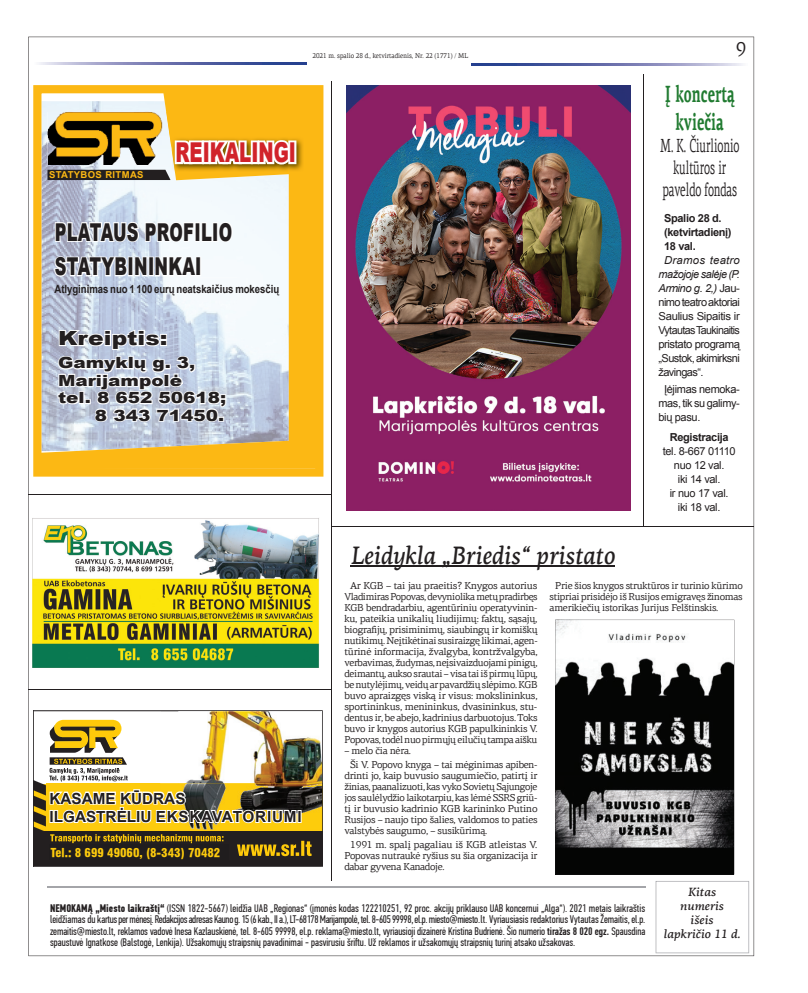
<style>
.page{position:relative;width:808px;height:993px;background:#fff}
.page>*{position:absolute;margin:0;border:0;box-sizing:border-box;transform-origin:0 0}
.t1{font:900 27.3px "Arial";color:#d1232a;scale:.67 1}
.t2{font:italic 500 25.3px "PF Agora Serif Pro";color:#231f20;scale:.88 1}
.t3{font:900 24.6px/34.5px "Arial";letter-spacing:.02em;color:#231f20;scale:.66 1}
.t4{font:700 23.5px/28px "PF Agora Serif Pro";color:#217b31;text-align:center;scale:.58 1}
.t5{font:20px "PF Agora Serif Pro";color:#231f20;scale:.94 1}
.t6{font:900 19.5px "Arial";color:#231f20;scale:1.2 1}
.t7{font:19px/22px "PF Agora Serif Pro";color:#231f20;text-align:center;scale:.58 1}
.t8{font:900 15.4px "Arial";color:#231f20;scale:1.2 1}
.t9{font:700 15.3px/18.4px "Arial";color:#231f20}
.t10{font:italic 500 12px/14px "PF Agora Serif Pro";color:#231f20;text-align:center}
.t11{font:900 11.8px "Helvetica LT Condensed";color:#fdcb0d}
.t12{font:700 11.3px "Arial";letter-spacing:-.005em;color:#231f20;scale:.85 1}
.t13{font:11px/11.3px "PF Din Text Comp Pro";color:#231f20;text-align:justify}
.t14{font:11px/14px "Arial";letter-spacing:-.03em;color:#231f20;text-align:justify}
.t15{font:700 11px/14px "Arial";letter-spacing:-.03em;color:#231f20}
.t16{font:10px/11px "PF Agora Serif Pro";letter-spacing:-.03em;color:#231f20;text-align:justify}
.t17{font:700 9.5px "Arial";letter-spacing:.04em;color:#fcb814}
.t18{font:7px "PF Agora Serif Pro";color:#231f20;scale:.9 1}
.s1{font-style:italic}
.s2{font-weight:700}
.s3{font-weight:500}
</style>
<div class="page">
<img style="left:28px;top:37px;width:726px;height:918px">
<p class="t18" style="left:313px;top:52px;width:174px">2021 m. spalio 28 d., ketvirtadienis, Nr. 22 (1771) / ML</p>
<p class="t17" style="left:49px;top:168px;width:96px">STATYBOS RITMAS</p>
<h1 class="t1" style="left:175px;top:132px;width:181px">REIKALINGI</h1>
<h3 class="t3" style="left:55px;top:214px;width:271px">PLATAUS PROFILIO<br>STATYBININKAI</h3>
<p class="t12" style="left:55px;top:281px;width:266px">Atlyginimas nuo 1 100 eurų neatskaičius mokesčių</p>
<h3 class="t6" style="left:58px;top:324px;width:93px">Kreiptis:</h3>
<h3 class="t8" style="left:58px;top:351px;width:116px">Gamyklų g. 3,</h3>
<h3 class="t8" style="left:58px;top:369px;width:105px">Marijampolė</h3>
<h3 class="t8" style="left:58px;top:386px;width:142px">tel. 8 652 50618;</h3>
<h3 class="t8" style="left:95px;top:404px;width:109px">8 343 71450.</h3>
<h3 class="t5" style="left:736px;top:37px;width:13px">9</h3>
<h3 class="t4" style="left:665px;top:81px;width:122px">Į koncertą kviečia</h3>
<h3 class="t7" style="left:660px;top:135px;width:139px">M. K. Čiurlionio kultūros ir paveldo fondas</h3>
<p class="t15" style="left:664px;top:212px;width:69px">Spalio 28 d. (ketvirtadienį)<br>18 val.</p>
<p class="t14" style="left:658px;top:253px;width:83px;text-indent:6px"><span class="s1">Dramos teatro mažojoje salėje (P.<br>Armino g. 2,)</span> Jau&shy;nimo teatro aktoriai Saulius Sipaitis ir Vytautas Taukinaitis pristato programą „Sustok, akimirksni žavingas“.</p>
<p class="t14" style="left:658px;top:382px;width:83px;text-indent:6px">Įėjimas nemoka&shy;mas, tik su galimy&shy;bių pasu.</p>
<p class="t15" style="left:670px;top:430px;width:60px">Registracija</p>
<p class="t14" style="left:663px;top:444px;width:74px;text-align:center">tel. 8-667 01110 nuo 12 val.<br>iki 14 val.<br>ir nuo 17 val.<br>iki 18 val.</p>
<h3 class="t9" style="left:49px;top:789px;width:254px">KASAME KŪDRAS<br>ILGASTRĖLIU EKSKAVATORIUMI</h3>
<p class="t11" style="left:51px;top:844px;width:171px">Tel.: 8 699 49060, (8-343) 70482</p>
<h2 class="t2" style="left:350px;top:539px;width:302px">Leidykla „Briedis“ pristato</h2>
<p class="t16" style="left:344px;top:580px;width:195px;text-align:center">Ar KGB – tai jau praeitis? Knygos autorius Vladimiras Popovas, devyniolika metų pradirbęs KGB bendradarbiu, agentūriniu operatyvinin&shy;ku, pateikia unikalių liudijimų: faktų, sąsajų, biografijų, prisiminimų, siaubingų ir komiškų nutikimų. Neįtikėtinai susiraizgę likimai, agen&shy;tūrinė informacija, žvalgyba, kontržvalgyba, verbavimas, žudymas, neįsivaizduojami pinigų, deimantų, aukso srautai – visa tai iš pirmų lūpų, be nutylėjimų, veidų ar pavardžių slėpimo. KGB buvo apraizgęs viską ir visus: mokslininkus, sportininkus, menininkus, dvasininkus, stu&shy;dentus ir, be abejo, kadrinius darbuotojus. Toks buvo ir knygos autorius KGB papulkininkis V.<br>Popovas, todėl nuo pirmųjų eilučių tampa aišku</p>
<p class="t16" style="left:350px;top:743px;width:189px;line-height:13.8px;text-indent:-6px">– melo čia nėra.<br>Ši V. Popovo knyga – tai mėginimas apiben-</p>
<p class="t16" style="left:344px;top:770px;width:195px">drinti jo, kaip buvusio saugumiečio, patirtį ir žinias, paanalizuoti, kas vyko Sovietų Sąjungoje jos saulėlydžio laikotarpiu, kas lėmė SSRS griū&shy;tį ir buvusio kadrinio KGB karininko Putino Rusijos – naujo tipo šalies, valdomos to paties valstybės saugumo, – susikūrimą.</p>
<p class="t16" style="left:344px;top:838px;width:195px;text-indent:6px">1991 m. spalį pagaliau iš KGB atleistas V.<br>Popovas nutraukė ryšius su šia organizacija ir dabar gyvena Kanadoje.</p>
<p class="t16" style="left:550px;top:580px;width:195px;text-indent:6px">Prie šios knygos struktūros ir turinio kūrimo stipriai prisidėjo iš Rusijos emigravęs žinomas amerikiečių istorikas Jurijus Felštinskis.</p>
<p class="t13" style="left:50px;top:902px;width:597px"><span class="s2">NEMOKAMĄ „Miesto laikraštį“</span> (ISSN 1822-5667) leidžia UAB „Regionas“ (įmonės kodas 122210251, 92 proc. akcijų priklauso UAB koncernui „Alga“). 2021 metais laikraštis leidžiamas du kartus per mėnesį. Redakcijos adresas Kauno g. 15 (6 kab., II a.), LT-68178 Marijampolė, tel. 8-605 99998, el.p. miesto@miesto.lt. Vyriausiasis redaktorius Vytautas Žemaitis, el.p. zemaitis@miesto.lt, reklamos vadovė Inesa Kazlauskienė, tel. 8-605 99998, el.p. reklama@miesto.lt, vyriausioji dizainerė Kristina Budrienė. Šio numerio <span class="s3">tiražas 8 020 egz.</span> Spausdina spaustuvė Ignatkose (Balstogė, Lenkija). Užsakomųjų straipsnių pavadinimai - pasvirusiu šriſtu. Už reklamos ir užsakomųjų straipsnių turinį atsako užsakovas.</p>
<p class="t10" style="left:663px;top:884px;width:78px">Kitas<br>numeris<br>išeis<br>lapkričio 11 d.</p>
</div>
